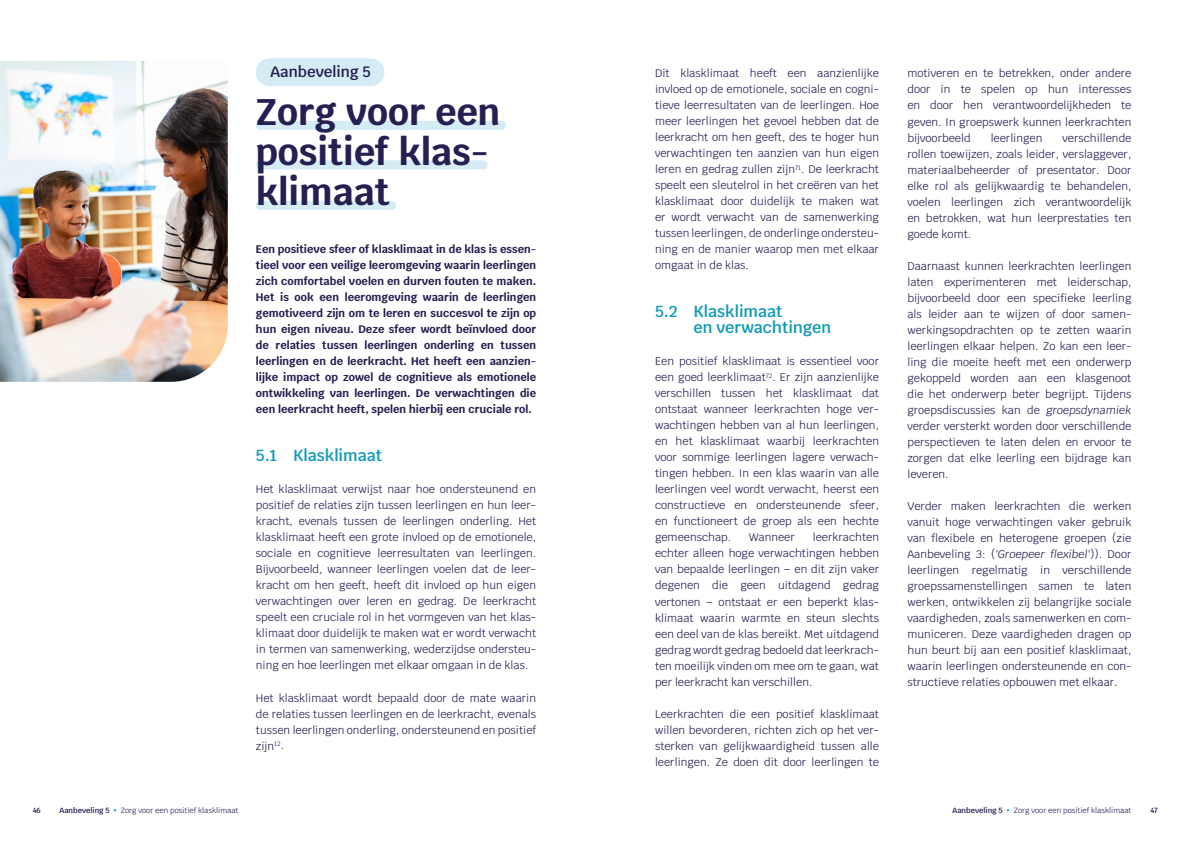
<style>
.page{position:relative;width:1191px;height:842px;background:#fff}
.page>*{position:absolute;margin:0;border:0;box-sizing:border-box;transform-origin:0 0}
.t1{font:700 37px/40px "Krub";color:#262052}
.t2{font:600 16px/16px "Krub";color:#119bba}
.t3{font:600 15px "Krub";color:#262052}
.t4{font:11px/16px "Krub";color:#262052;text-align:justify}
.t5{font:700 11px/16px "Krub";color:#262052;text-align:justify}
.t6{font:7.5px "Krub";color:#262052}
.t7{font:600 7.5px "Krub";color:#262052}
.s1{font-style:italic}
.s2{font-weight:600}
.s3{color:#119bba}
</style>
<div class="page">
<img style="left:0;top:61px;width:228px;height:321px">
<div style="left:256px;top:58px;width:128px;height:28px;background:#d5ecf4;border-radius:14px"></div>
<div style="left:256px;top:121px;width:250px;height:9px;background:#d5ecf4;border-radius:5px"></div>
<div style="left:256px;top:160px;width:232px;height:9px;background:#d5ecf4;border-radius:5px"></div>
<div style="left:256px;top:201px;width:140px;height:9px;background:#d5ecf4;border-radius:5px"></div>
<h3 class="t3" style="left:270px;top:63px;width:102px">Aanbeveling 5</h3>
<h1 class="t1" style="left:256px;top:93px;width:246px">Zorg voor een positief klas&shy;klimaat</h1>
<p class="t5" style="left:256px;top:242px;width:282px">Een positieve sfeer of klasklimaat in de klas is essen&shy;tieel voor een veilige leeromgeving waarin leerlingen zich comfortabel voelen en durven fouten te maken.<br>Het is ook een leeromgeving waarin de leerlingen gemotiveerd zijn om te leren en succesvol te zijn op hun eigen niveau. Deze sfeer wordt beïnvloed door de relaties tussen leerlingen onderling en tussen leerlingen en de leerkracht. Het heeft een aanzien&shy;lijke impact op zowel de cognitieve als emotionele ontwikkeling van leerlingen. De verwachtingen die een leerkracht heeft, spelen hierbij een cruciale rol.</p>
<h2 class="t2" style="left:256px;top:448px;width:128px">5.1 Klasklimaat</h2>
<p class="t4" style="left:256px;top:481px;width:282px">Het klasklimaat verwijst naar hoe ondersteunend en positief de relaties zijn tussen leerlingen en hun leer&shy;kracht, evenals tussen de leerlingen onderling. Het klasklimaat heeft een grote invloed op de emotionele, sociale en cognitieve leerresultaten van leerlingen.<br>Bijvoorbeeld, wanneer leerlingen voelen dat de leer&shy;kracht om hen geeft, heeft dit invloed op hun eigen verwachtingen over leren en gedrag. De leerkracht speelt een cruciale rol in het vormgeven van het klas&shy;klimaat door duidelijk te maken wat er wordt verwacht in termen van samenwerking, wederzijdse ondersteu&shy;ning en hoe leerlingen met elkaar omgaan in de klas.</p>
<p class="t4" style="left:256px;top:690px;width:282px">Het klasklimaat wordt bepaald door de mate waarin de relaties tussen leerlingen en de leerkracht, evenals tussen leerlingen onderling, ondersteunend en positief zijn<sup>12</sup>.</p>
<p class="t4" style="left:655px;top:66px;width:225px">Dit klasklimaat heeft een aanzienlijke invloed op de emotionele, sociale en cogni&shy;tieve leerresultaten van de leerlingen. Hoe meer leerlingen het gevoel hebben dat de leerkracht om hen geeft, des te hoger hun verwachtingen ten aanzien van hun eigen leren en gedrag zullen zijn<sup>71</sup>. De leerkracht speelt een sleutelrol in het creëren van het klasklimaat door duidelijk te maken wat er wordt verwacht van de samenwerking tussen leerlingen, de onderlinge ondersteu&shy;ning en de manier waarop men met elkaar omgaat in de klas.</p>
<h2 class="t2" style="left:693px;top:304px;width:139px;text-indent:-38px">5.2 Klasklimaat<br>en verwachtingen</h2>
<p class="t4" style="left:655px;top:353px;width:225px">Een positief klasklimaat is essentieel voor een goed leerklimaat<sup>72</sup>. Er zijn aanzienlijke verschillen tussen het klasklimaat dat ontstaat wanneer leerkrachten hoge ver&shy;wachtingen hebben van al hun leerlingen, en het klasklimaat waarbij leerkrachten voor sommige leerlingen lagere verwach&shy;tingen hebben. In een klas waarin van alle leerlingen veel wordt verwacht, heerst een constructieve en ondersteunende sfeer, en functioneert de groep als een hechte gemeenschap.</p>
<p class="t4" style="left:655px;top:530px;width:225px;text-align:left;text-indent:158px">leerkrachten echter alleen hoge verwachtingen hebben van bepaalde leerlingen – en dit zijn vaker degenen die geen uitdagend gedrag vertonen – ontstaat er een beperkt klas&shy;klimaat waarin warmte en steun slechts een deel van de klas bereikt. Met uitdagend gedrag wordt gedrag bedoeld dat leerkrach&shy;ten moeilijk vinden om mee om te gaan, wat per leerkracht kan verschillen.</p>
<p class="t4" style="left:655px;top:706px;width:225px">Leerkrachten die een positief klasklimaat willen bevorderen, richten zich op het ver&shy;sterken van gelijkwaardigheid tussen alle leerlingen. Ze doen dit door leerlingen te</p>
<p class="t4" style="left:749px;top:530px;width:47px">Wanneer</p>
<p class="t4" style="left:907px;top:66px;width:225px">motiveren en te betrekken, onder andere door in te spelen op hun interesses en door hen verantwoordelijkheden te geven. In groepswerk kunnen leerkrachten bijvoorbeeld</p>
<p class="t4" style="left:907px;top:130px;width:225px;text-indent:155px">verschillende rollen toewijzen, zoals leider, verslaggever, materiaalbeheerder of presentator. Door elke rol als gelijkwaardig te behandelen, voelen leerlingen zich verantwoordelijk en betrokken, wat hun leerprestaties ten goede komt.</p>
<p class="t4" style="left:907px;top:258px;width:225px">Daarnaast kunnen leerkrachten leerlingen laten experimenteren met leiderschap, bijvoorbeeld door een specifieke leerling als leider aan te wijzen of door samen&shy;werkingsopdrachten op te zetten waarin leerlingen elkaar helpen. Zo kan een leer&shy;ling die moeite heeft met een onderwerp gekoppeld worden aan een klasgenoot die het onderwerp beter begrijpt. Tijdens groepsdiscussies kan de <span class="s1">groepsdynamiek </span>verder versterkt worden door verschillende perspectieven te laten delen en ervoor te zorgen dat elke leerling een bijdrage kan leveren.</p>
<p class="t4" style="left:907px;top:498px;width:225px">Verder maken leerkrachten die werken vanuit hoge verwachtingen vaker gebruik van flexibele en heterogene groepen (zie Aanbeveling 3: (<span class="s1">'Groepeer flexibel'</span>)). Door leerlingen regelmatig in verschillende groepssamenstellingen samen te laten werken, ontwikkelen zij belangrijke sociale vaardigheden, zoals samenwerken en com&shy;municeren. Deze vaardigheden dragen op hun beurt bij aan een positief klasklimaat, waarin leerlingen ondersteunende en con&shy;structieve relaties opbouwen met elkaar.</p>
<p class="t4" style="left:990px;top:130px;width:53px">leerlingen</p>
<p class="t7" style="left:33px;top:806px;width:10px">46</p>
<p class="t6" style="left:60px;top:804px;width:180px"><span class="s2">Aanbeveling 5</span> <span class="s3">•</span> Zorg voor een positief klasklimaat</p>
<p class="t6" style="left:952px;top:804px;width:180px"><span class="s2">Aanbeveling 5</span> <span class="s3">•</span> Zorg voor een positief klasklimaat</p>
<p class="t7" style="left:1150px;top:806px;width:9px">47</p>
</div>
